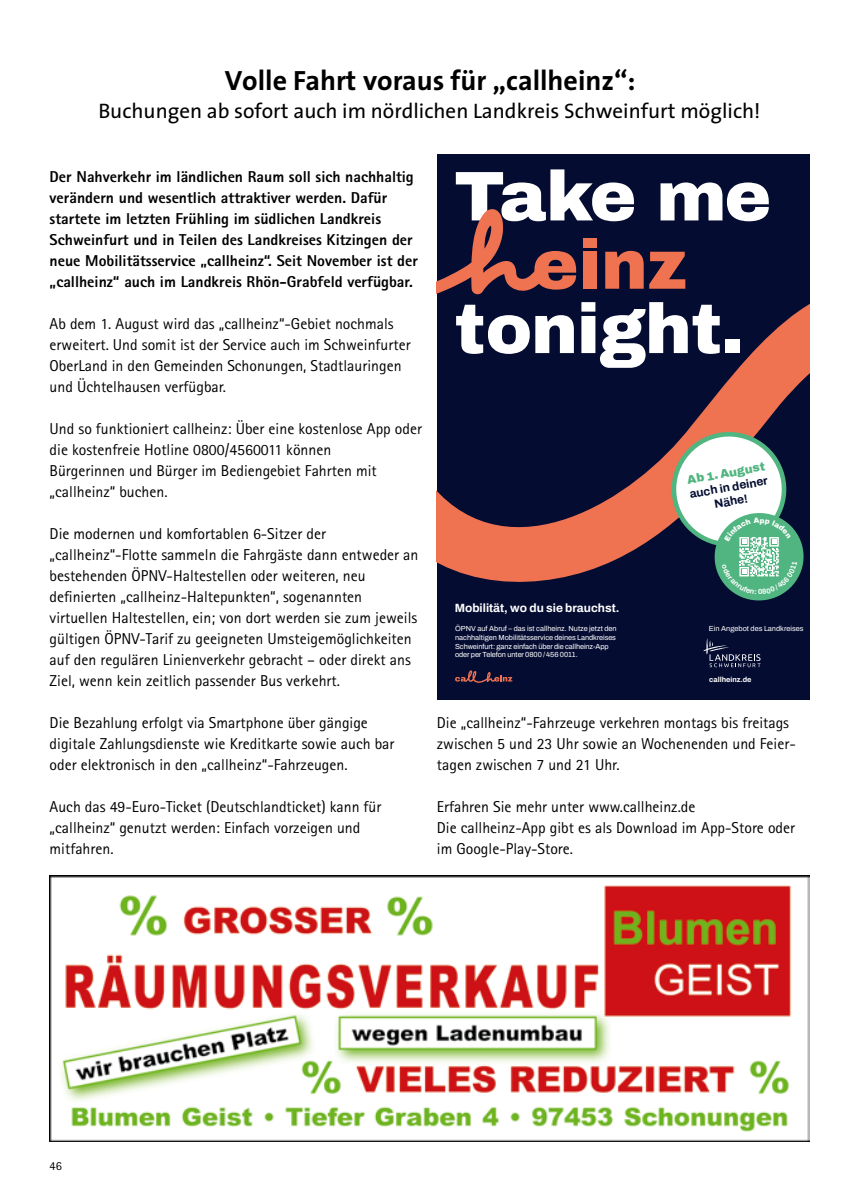
<style>
.page{position:relative;width:844px;height:1191px;background:#fff}
.page>*{position:absolute;margin:0;border:0;box-sizing:border-box;transform-origin:0 0}
.t1{font:700 28px "The Sans";color:#000}
.t2{font:21px "The Sans";color:#000}
.t3{font:15.75px/21px "Rotis Sans Serif Std";color:#000}
.t4{font:800 15.75px/21px "Rotis Sans Serif Std";color:#000}
.t5{font:12.25px "Rotis Sans Serif Std";color:#000}
.t6{font:700 11.9px "Archivo";color:#fff}
.t7{font:700 11.9px/14.3px "Archivo";color:#040c31;text-align:center}
.t8{font:900 11.9px "Archivo";color:#50b580}
.t9{font:7.35px/8.8px "Archivo";letter-spacing:-.01em;color:#fff}
.t10{font:700 7.35px "Archivo";color:#fff}
</style>
<div class="page">
<div style="left:437px;top:154px;width:372px;height:545px;background:#040c31"></div>
<svg style="left:437px;top:195px;width:372px;height:387px"></svg>
<svg style="left:455px;top:670px;width:57px;height:13px"></svg>
<svg style="left:703px;top:638px;width:57px;height:29px"></svg>
<svg style="left:437px;top:169px;width:331px;height:199px"></svg>
<img style="left:50px;top:876px;width:759px;height:265px">
<svg style="left:666px;top:427px;width:140px;height:174px"></svg>
<h1 class="t1" style="left:225px;top:58px;width:412px">Volle Fahrt voraus für „callheinz“:</h1>
<h2 class="t2" style="left:98px;top:94px;width:663px">Buchungen ab sofort auch im nördlichen Landkreis Schweinfurt möglich!</h2>
<p class="t4" style="left:50px;top:166px;width:369px">Der Nahverkehr im ländlichen Raum soll sich nachhaltig verändern und wesentlich attraktiver werden. Dafür startete im letzten Frühling im südlichen Landkreis Schweinfurt und in Teilen des Landkreises Kitzingen der neue Mobilitätsservice „callheinz“. Seit November ist der „callheinz“ auch im Landkreis Rhön-Grabfeld verfügbar.</p>
<p class="t3" style="left:50px;top:313px;width:362px">Ab dem 1. August wird das „callheinz“-Gebiet nochmals erweitert. Und somit ist der Service auch im Schweinfurter OberLand in den Gemeinden Schonungen, Stadtlauringen und Üchtelhausen verfügbar.</p>
<p class="t3" style="left:50px;top:418px;width:374px">Und so funktioniert callheinz: Über eine kostenlose App oder die kostenfreie Hotline 0800/4560011 können<br>Bürgerinnen und Bürger im Bediengebiet Fahrten mit „callheinz“ buchen.</p>
<p class="t3" style="left:50px;top:523px;width:370px">Die modernen und komfortablen 6-Sitzer der „callheinz“-Flotte sammeln die Fahrgäste dann entweder an bestehenden ÖPNV-Haltestellen oder weiteren, neu definierten „callheinz-Haltepunkten“, sogenannten virtuellen Haltestellen, ein; von dort werden sie zum jeweils gültigen ÖPNV-Tarif zu geeigneten Umsteigemöglichkeiten auf den regulären Linienverkehr gebracht – oder direkt ans Ziel, wenn kein zeitlich passender Bus verkehrt.</p>
<p class="t3" style="left:50px;top:712px;width:346px">Die Bezahlung erfolgt via Smartphone über gängige digitale Zahlungsdienste wie Kreditkarte sowie auch bar oder elektronisch in den „callheinz“-Fahrzeugen.</p>
<p class="t3" style="left:50px;top:796px;width:333px">Auch das 49-Euro-Ticket (Deutschlandticket) kann für „callheinz“ genutzt werden: Einfach vorzeigen und mitfahren.</p>
<p class="t6" style="left:454px;top:598px;width:166px">Mobilität, wo du sie brauchst.</p>
<p class="t9" style="left:455px;top:624px;width:163px">ÖPNV auf Abruf – das ist callheinz. Nutze jetzt den nachhaltigen Mobilitätsservice deines Landkreises Schweinfurt: ganz einfach über die callheinz-App oder per Telefon unter 0800 / 456 0011.</p>
<p class="t8" style="left:685px;top:471px;width:80px;rotate:-10deg">Ab 1. August</p>
<p class="t7" style="left:688px;top:487px;width:81px;rotate:-10deg">auch in deiner<br>Nähe!</p>
<p class="t9" style="left:708px;top:624px;width:96px">Ein Angebot des Landkreises</p>
<p class="t10" style="left:709px;top:673px;width:44px">callheinz.de</p>
<p class="t3" style="left:437px;top:712px;width:360px">Die „callheinz“-Fahrzeuge verkehren montags bis freitags zwischen 5 und 23 Uhr sowie an Wochenenden und Feier&shy;tagen zwischen 7 und 21 Uhr.</p>
<p class="t3" style="left:437px;top:796px;width:360px">Erfahren Sie mehr unter www.callheinz.de<br>Die callheinz-App gibt es als Download im App-Store oder im Google-Play-Store.</p>
<p class="t5" style="left:50px;top:1158px;width:14px">46</p>
</div>
